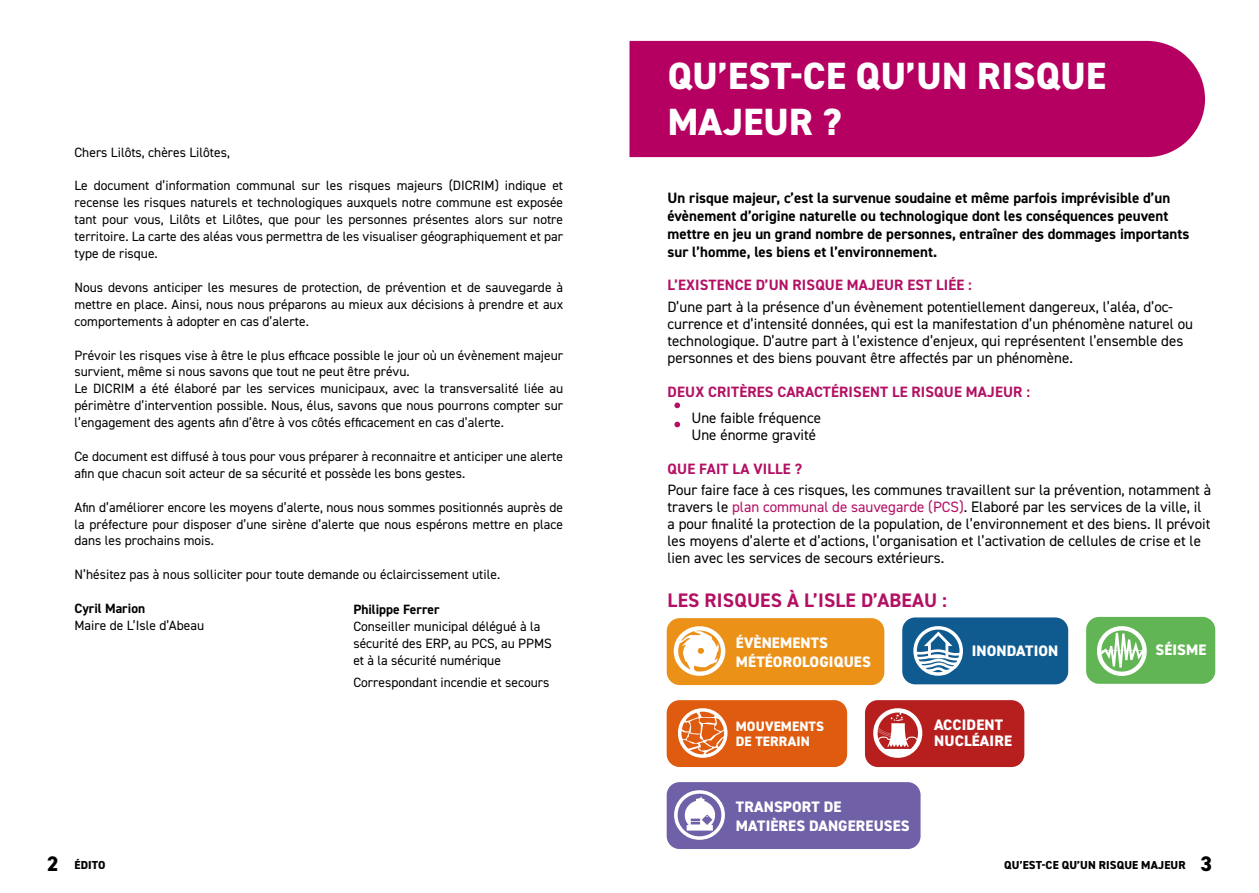
<style>
.page{position:relative;width:1259px;height:893px;background:#fff}
.page>*{position:absolute;margin:0;border:0;box-sizing:border-box;transform-origin:0 0}
.t1{font:800 38.1px/45.6px "DIN2014";letter-spacing:.01em;color:#fff}
.t2{font:700 19.65px "DIN2014";letter-spacing:.01em;color:#b31064}
.t3{font:800 15.3px/18.3px "DIN2014";letter-spacing:.01em;color:#fff}
.t4{font:15px/17px "DIN2014";color:#000}
.t5{font:700 15px/18px "DIN2014";color:#000}
.t6{font:700 15px "DIN2014";letter-spacing:.01em;color:#b31064}
.t7{font:800 13.65px/15.3px "DIN2014";letter-spacing:.01em;color:#fff}
.t8{font:13.5px/17px "DIN2014";color:#000;text-align:justify}
.t9{font:700 13.5px "DIN2014";color:#000}
.t10{font:800 11.55px "DIN2014";letter-spacing:.01em;color:#020203}
.s1{color:#b31064}
.s2{font-size:21.15px}
</style>
<div class="page">
<div style="left:629px;top:41px;width:576px;height:116px;background:#b50061"></div>
<svg style="left:674px;top:402px;width:6px;height:6px"></svg>
<svg style="left:674px;top:422px;width:6px;height:5px"></svg>
<div style="left:902px;top:617px;width:166px;height:67px;background:#0f5b90;border-radius:13px"></div>
<div style="left:667px;top:618px;width:217px;height:67px;background:#eb9118;border-radius:13px"></div>
<svg style="left:913px;top:626px;width:50px;height:50px"></svg>
<div style="left:1086px;top:617px;width:129px;height:67px;background:#62b554;border-radius:13px"></div>
<div style="left:666px;top:700px;width:181px;height:67px;background:#de5b0f;border-radius:13px"></div>
<svg style="left:1097px;top:626px;width:49px;height:50px"></svg>
<svg style="left:678px;top:708px;width:49px;height:50px"></svg>
<svg style="left:674px;top:626px;width:51px;height:50px"></svg>
<div style="left:666px;top:782px;width:254px;height:67px;background:#7060a7;border-radius:13px"></div>
<div style="left:865px;top:700px;width:159px;height:67px;background:#b71f1f;border-radius:13px"></div>
<svg style="left:674px;top:790px;width:51px;height:50px"></svg>
<svg style="left:873px;top:708px;width:49px;height:50px"></svg>
<p class="t8" style="left:74px;top:143px;width:157px">Chers Lilôts, chères Lilôtes,</p>
<p class="t8" style="left:74px;top:177px;width:490px">Le document d’information communal sur les risques majeurs (DICRIM) indique et recense les risques naturels et technologiques auxquels notre commune est exposée tant pour vous, Lilôts et Lilôtes, que pour les personnes présentes alors sur notre territoire. La carte des aléas vous permettra de les visualiser géographiquement et par type de risque.</p>
<p class="t8" style="left:74px;top:279px;width:490px">Nous devons anticiper les mesures de protection, de prévention et de sauvegarde à mettre en place. Ainsi, nous nous préparons au mieux aux décisions à prendre et aux comportements à adopter en cas d’alerte.</p>
<p class="t8" style="left:74px;top:346px;width:490px;text-align:left">Prévoir les risques vise à être le plus efficace possible le jour où un évènement majeur survient, même si nous savons que tout ne peut être prévu.<br>Le DICRIM a été élaboré par les services municipaux, avec la transversalité liée au périmètre d’intervention possible. Nous, élus, savons que nous pourrons compter sur l’engagement des agents afin d’être à vos côtés efficacement en cas d’alerte.</p>
<p class="t8" style="left:74px;top:448px;width:490px">Ce document est diffusé à tous pour vous préparer à reconnaitre et anticiper une alerte afin que chacun soit acteur de sa sécurité et possède les bons gestes.</p>
<p class="t8" style="left:74px;top:498px;width:490px">Afin d’améliorer encore les moyens d’alerte, nous nous sommes positionnés auprès de la préfecture pour disposer d’une sirène d’alerte que nous espérons mettre en place dans les prochains mois.</p>
<p class="t8" style="left:74px;top:566px;width:427px">N’hésitez pas à nous solliciter pour toute demande ou éclaircissement utile.</p>
<p class="t9" style="left:74px;top:599px;width:72px">Cyril Marion</p>
<p class="t8" style="left:74px;top:617px;width:131px">Maire de L’Isle d’Abeau</p>
<p class="t9" style="left:353px;top:600px;width:88px">Philippe Ferrer</p>
<p class="t8" style="left:353px;top:617px;width:200px;text-align:left">Conseiller municipal délégué à la sécurité des ERP, au PCS, au PPMS et à la sécurité numérique</p>
<p class="t8" style="left:353px;top:673px;width:197px">Correspondant incendie et secours</p>
<h1 class="t1" style="left:668px;top:53px;width:440px">QU’EST-CE QU’UN RISQUE<br>MAJEUR ?</h1>
<p class="t5" style="left:667px;top:189px;width:523px">Un risque majeur, c’est la survenue soudaine et même parfois imprévisible d’un évènement d’origine naturelle ou technologique dont les conséquences peuvent mettre en jeu un grand nombre de personnes, entraîner des dommages importants sur l’homme, les biens et l’environnement.</p>
<p class="t6" style="left:667px;top:275px;width:306px">L’EXISTENCE D’UN RISQUE MAJEUR EST LIÉE :</p>
<p class="t4" style="left:667px;top:298px;width:527px">D’une part à la présence d’un évènement potentiellement dangereux, l’aléa, d’oc&shy;currence et d’intensité données, qui est la manifestation d’un phénomène naturel ou technologique. D’autre part à l’existence d’enjeux, qui représentent l’ensemble des personnes et des biens pouvant être affectés par un phénomène.</p>
<p class="t6" style="left:667px;top:382px;width:364px">DEUX CRITÈRES CARACTÉRISENT LE RISQUE MAJEUR :</p>
<p class="t4" style="left:691px;top:409px;width:131px">Une faible fréquence<br>Une énorme gravité</p>
<p class="t6" style="left:667px;top:459px;width:136px">QUE FAIT LA VILLE ?</p>
<p class="t4" style="left:667px;top:481px;width:545px">Pour faire face à ces risques, les communes travaillent sur la prévention, notamment à travers le <span class="s1">plan communal de sauvegarde (PCS)</span>. Elaboré par les services de la ville, il a pour finalité la protection de la population, de l’environnement et des biens. Il prévoit les moyens d’alerte et d’actions, l’organisation et l’activation de cellules de crise et le lien avec les services de secours extérieurs.</p>
<h2 class="t2" style="left:667px;top:587px;width:281px">LES RISQUES À L’ISLE D’ABEAU :</h2>
<p class="t3" style="left:736px;top:634px;width:136px">ÉVÈNEMENTS<br>MÉTÉOROLOGIQUES</p>
<p class="t3" style="left:1155px;top:640px;width:53px">SÉISME</p>
<p class="t3" style="left:971px;top:642px;width:88px">INONDATION</p>
<p class="t7" style="left:736px;top:718px;width:90px">MOUVEMENTS<br>DE TERRAIN</p>
<p class="t3" style="left:736px;top:798px;width:175px">TRANSPORT DE<br>MATIÈRES DANGEREUSES</p>
<p class="t3" style="left:934px;top:717px;width:79px;line-height:15.3px">ACCIDENT<br>NUCLÉAIRE</p>
<p class="t10" style="left:47px;top:857px;width:60px"><span class="s2">2</span> ÉDITO</p>
<p class="t10" style="left:1004px;top:857px;width:209px">QU’EST-CE QU’UN RISQUE MAJEUR <span class="s2">3</span></p>
</div>
